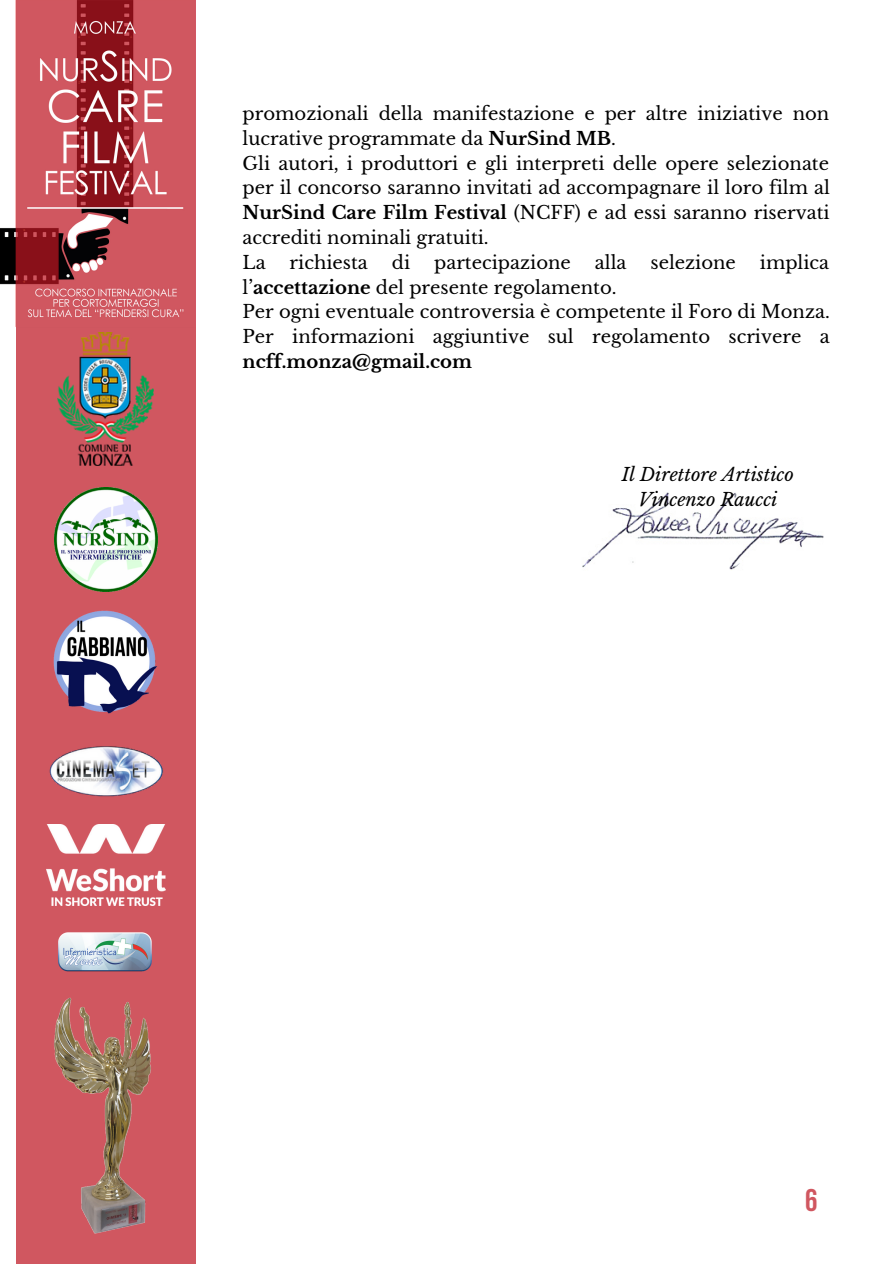
<style>
.page{position:relative;width:894px;height:1264px;background:#fff}
.page>*{position:absolute;margin:0;border:0;box-sizing:border-box;transform-origin:0 0}
.t1{font:700 31.2px "Bebas Neue";color:#d05760}
.t2{font:18px/24.8px "Libre Baskerville";color:#000}
.t3{font:italic 18px/24.8px "Libre Baskerville";color:#000;text-align:center}
.t4{font:700 18px "Libre Baskerville";color:#000}
.s1{font-weight:700}
</style>
<div class="page">
<div style="left:16px;top:0;width:179px;height:1263px;background:#d05760"></div>
<img style="left:0;top:0;width:196px;height:332px">
<img style="left:53px;top:610px;width:104px;height:104px">
<img style="left:54px;top:997px;width:97px;height:237px">
<img style="left:54px;top:487px;width:104px;height:104px">
<img style="left:58px;top:332px;width:96px;height:133px">
<img style="left:49px;top:746px;width:115px;height:51px">
<img style="left:582px;top:492px;width:242px;height:78px">
<img style="left:58px;top:932px;width:94px;height:40px">
<img style="left:46px;top:824px;width:120px;height:81px">
<p class="t2" style="left:242px;top:101px;width:588px">promozionali della manifestazione e per altre iniziative non lucrative programmate da <span class="s1">NurSind MB</span>.<br>Gli autori, i produttori e gli interpreti delle opere selezionate per il concorso saranno invitati ad accompagnare il loro film al <span class="s1">NurSind Care Film Festival</span> (NCFF) e ad essi saranno riservati accrediti nominali gratuiti.<br>La</p>
<p class="t2" style="left:289px;top:250px;width:80px">richiesta</p>
<p class="t2" style="left:392px;top:250px;width:20px">di</p>
<p class="t2" style="left:434px;top:250px;width:138px">partecipazione</p>
<p class="t2" style="left:594px;top:250px;width:33px">alla</p>
<p class="t2" style="left:650px;top:250px;width:87px">selezione</p>
<p class="t2" style="left:759px;top:250px;width:71px">implica</p>
<p class="t2" style="left:242px;top:275px;width:588px">l’<span class="s1">accettazione</span> del presente regolamento.<br>Per ogni eventuale controversia è competente il Foro di Monza.<br>Per informazioni aggiuntive sul regolamento scrivere a</p>
<p class="t4" style="left:242px;top:350px;width:231px">ncff.monza@gmail.com</p>
<p class="t3" style="left:621px;top:462px;width:173px">Il Direttore Artistico<br>Vincenzo Raucci</p>
<h1 class="t1" style="left:804px;top:1187px;width:14px">6</h1>
</div>
